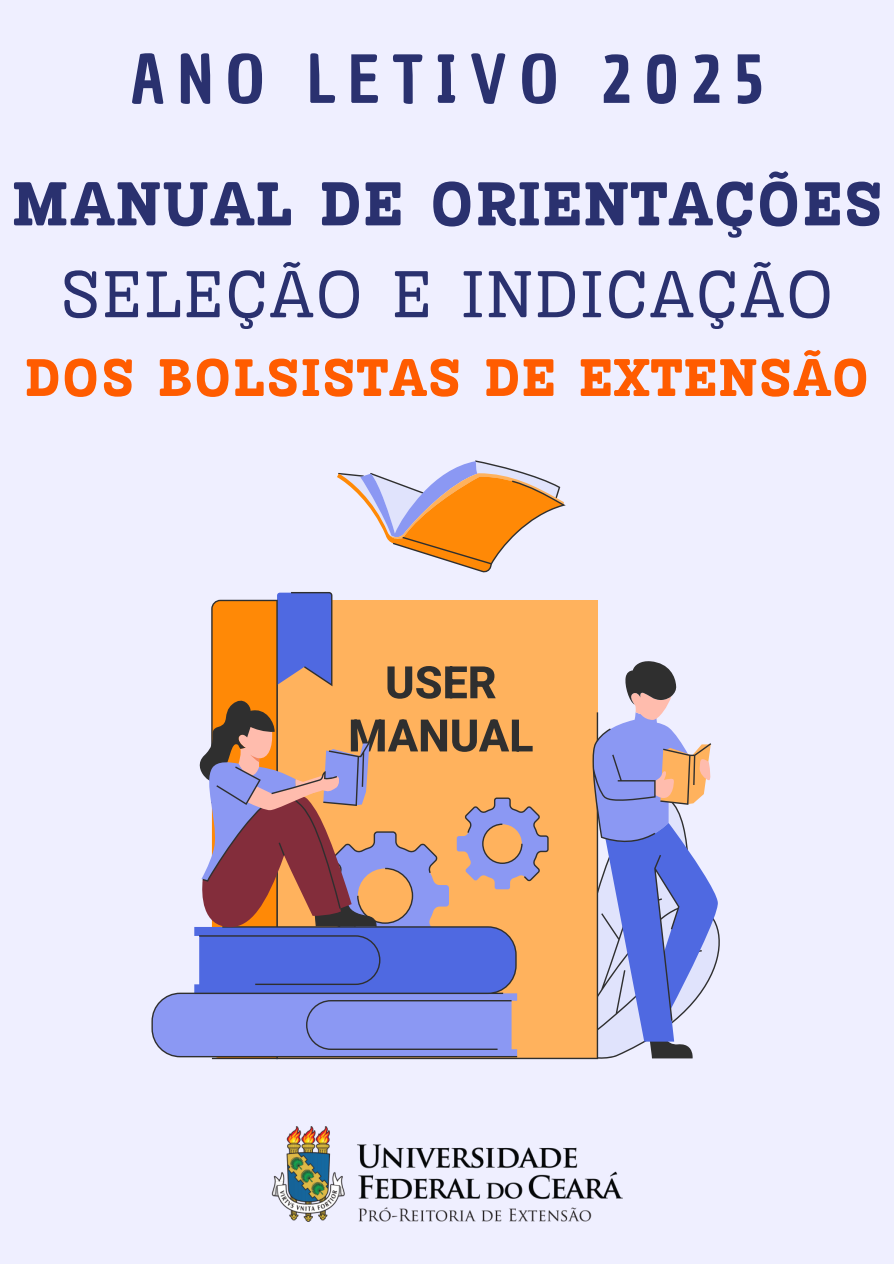
<style>
.page{position:relative;width:894px;height:1264px;background:#fff}
.page>*{position:absolute;margin:0;border:0;box-sizing:border-box;transform-origin:0 0}
.t1{font:65.85px "Carollo Playscript";color:#2a316f}
.t2{font:64.5px "Chau Philomene One";letter-spacing:.2em;color:#2a316f}
.t3{font:700 61.5px "Carollo Playscript";color:#2a316f}
.t4{font:700 52.5px "Carollo Playscript";color:#ff5c00}
</style>
<div class="page">
<div style="left:0;top:0;width:893px;height:1263px;background:#efefff"></div>
<img style="left:271px;top:1126px;width:351px;height:95px">
<div style="left:548px;top:600px;width:50px;height:459px;background:#ffb25d"></div>
<svg style="left:151px;top:592px;width:397px;height:467px;background:#b99999"></svg>
<svg style="left:565px;top:660px;width:155px;height:400px"></svg>
<svg style="left:337px;top:460px;width:228px;height:113px"></svg>
<h2 class="t2" style="left:130px;top:36px;width:634px">ANO LETIVO 2025</h2>
<p class="t3" style="left:10px;top:164px;width:874px">MANUAL DE ORIENTAÇÕES</p>
<h1 class="t1" style="left:60px;top:251px;width:775px">SELEÇÃO E INDICAÇÃO</h1>
<h2 class="t4" style="left:24px;top:343px;width:847px">DOS BOLSISTAS DE EXTENSÃO</h2>
</div>
